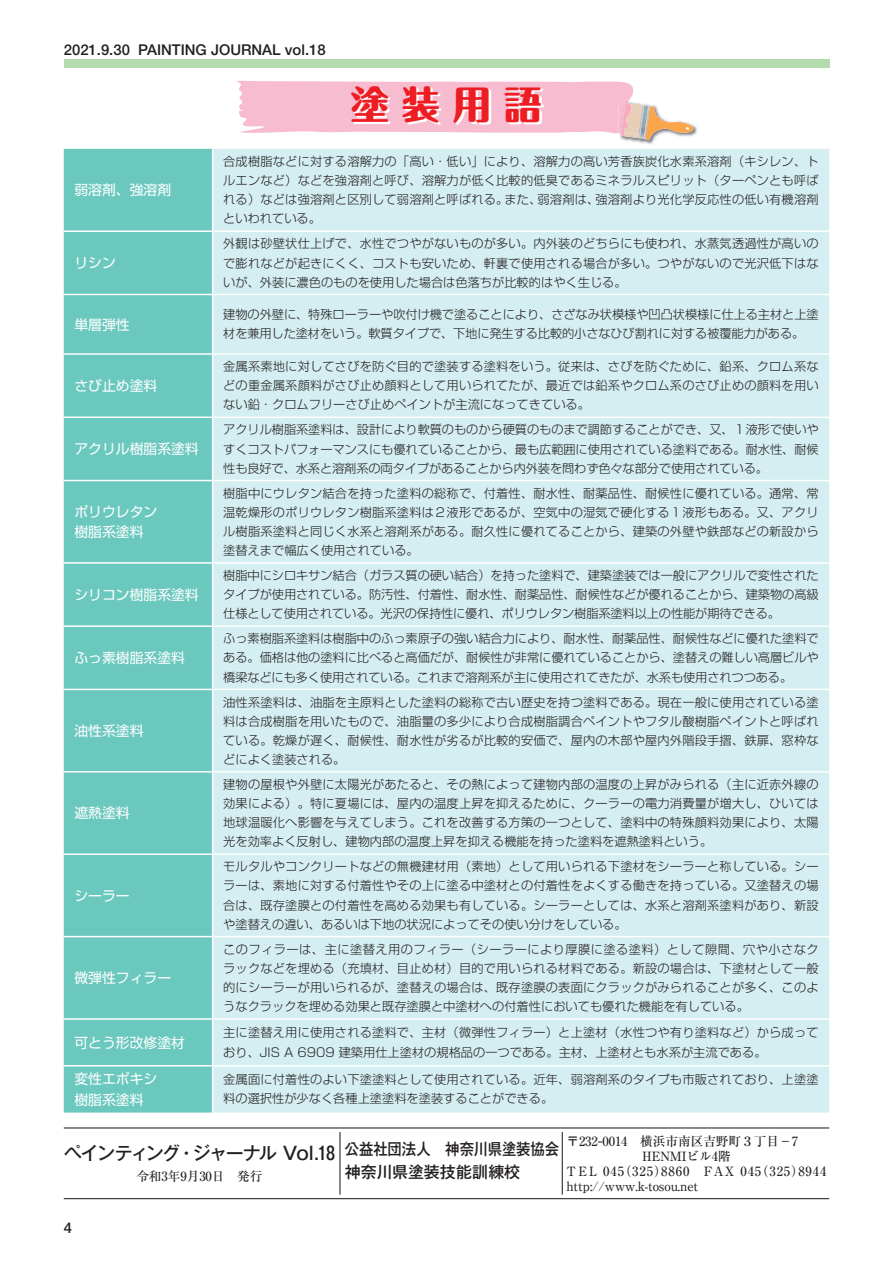
<style>
.page{position:relative;width:893px;height:1263px;background:#fff}
.page>*{position:absolute;margin:0;border:0;box-sizing:border-box;transform-origin:0 0}
.t1{font:38.25px "Maru Fo Pro Heavy 90 msp RKSJ H";color:#ee1d23}
.t2{font:18px "Gothic MB101 Pro Medium 90 msp RKSJ H";letter-spacing:-.08em;color:#231f20}
.t3{font:15.9px/23.4px "Gothic MB101 Pro Medium 90 msp RKSJ H";color:#231f20;scale:.9 1}
.t4{font:500 14.85px "Helvetica Neue LT";color:#231f20}
.t5{font:13.8px/20.2px "Shin Go Pro Regular 90 msp RKSJ H";color:#fff}
.t6{font:12.75px/14.9px "Ryumin Pro Medium 90 msp RKSJ H";letter-spacing:-.01em;color:#231f20}
.t7{font:12.15px/19.2px "Shin Go Pro Light 90 msp RKSJ H";color:#231f20;text-align:justify}
</style>
<div class="page">
<div style="left:64px;top:60px;width:765px;height:8px;background:#b4dbae"></div>
<hr style="left:64px;top:1127px;width:765px;height:1px;background:#231f20">
<hr style="left:64px;top:1198px;width:765px;height:1px;background:#231f20">
<hr style="left:339px;top:1132px;width:1px;height:62px;background:#231f20">
<hr style="left:562px;top:1132px;width:1px;height:62px;background:#231f20">
<svg style="left:237px;top:80px;width:460px;height:64px"></svg>
<img style="left:353px;top:88px;width:190px;height:37px">
<div style="left:64px;top:149px;width:148px;height:963px;background:#6bc8be"></div>
<div style="left:213px;top:149px;width:616px;height:963px;background:#d5eef1"></div>
<hr style="left:64px;top:230px;width:149px;height:2px;background:#fff">
<hr style="left:213px;top:230px;width:616px;height:2px;background:#fff">
<hr style="left:64px;top:294px;width:149px;height:1px;background:#fff">
<hr style="left:213px;top:294px;width:616px;height:1px;background:#fff">
<hr style="left:64px;top:353px;width:149px;height:2px;background:#fff">
<hr style="left:213px;top:353px;width:616px;height:2px;background:#fff">
<hr style="left:64px;top:416px;width:149px;height:2px;background:#fff">
<hr style="left:213px;top:416px;width:616px;height:2px;background:#fff">
<hr style="left:64px;top:480px;width:149px;height:1px;background:#fff">
<hr style="left:213px;top:480px;width:616px;height:1px;background:#fff">
<hr style="left:64px;top:562px;width:149px;height:2px;background:#fff">
<hr style="left:213px;top:562px;width:616px;height:2px;background:#fff">
<hr style="left:64px;top:625px;width:149px;height:2px;background:#fff">
<hr style="left:213px;top:625px;width:616px;height:2px;background:#fff">
<hr style="left:64px;top:689px;width:149px;height:1px;background:#fff">
<hr style="left:213px;top:689px;width:616px;height:1px;background:#fff">
<hr style="left:64px;top:771px;width:149px;height:1px;background:#fff">
<hr style="left:213px;top:771px;width:616px;height:1px;background:#fff">
<hr style="left:64px;top:853px;width:149px;height:2px;background:#fff">
<hr style="left:213px;top:853px;width:616px;height:2px;background:#fff">
<hr style="left:64px;top:936px;width:149px;height:1px;background:#fff">
<hr style="left:213px;top:936px;width:616px;height:1px;background:#fff">
<hr style="left:64px;top:1018px;width:149px;height:2px;background:#fff">
<hr style="left:213px;top:1018px;width:616px;height:2px;background:#fff">
<hr style="left:64px;top:1065px;width:149px;height:1px;background:#fff">
<hr style="left:213px;top:1065px;width:616px;height:1px;background:#fff">
<p class="t4" style="left:64px;top:45px;width:263px">2021.9.30 PAINTING JOURNAL vol.18</p>
<h1 class="t1" style="left:351px;top:90px;width:193px">塗 装 用 語</h1>
<p class="t5" style="left:74px;top:182px;width:98px">弱溶剤、強溶剤</p>
<p class="t5" style="left:74px;top:255px;width:43px">リシン</p>
<p class="t7" style="left:223px;top:153px;width:597px">合成樹脂などに対する溶解力の「高い・低い」により、溶解力の高い芳香族炭化水素系溶剤（キシレン、トルエンなど）などを強溶剤と呼び、溶解力が低く比較的低臭であるミネラルスピリット（ターペンとも呼ばれる）などは強溶剤と区別して弱溶剤と呼ばれる。また、弱溶剤は、強溶剤より光化学反応性の低い有機溶剤といわれている。　</p>
<p class="t7" style="left:223px;top:236px;width:597px">外観は砂壁状仕上げで、水性でつやがないものが多い。内外装のどちらにも使われ、水蒸気透過性が高いので膨れなどが起きにくく、コストも安いため、軒裏で使用される場合が多い。つやがないので光沢低下はないが、外装に濃色のものを使用した場合は色落ちが比較的はやく生じる。</p>
<p class="t5" style="left:74px;top:316px;width:57px">単層弾性</p>
<p class="t7" style="left:223px;top:307px;width:597px">建物の外壁に、特殊ローラーや吹付け機で塗ることにより、さざなみ状模様や凹凸状模様に仕上る主材と上塗材を兼用した塗材をいう。軟質タイプで、下地に発生する比較的小さなひび割れに対する被覆能力がある。</p>
<p class="t5" style="left:74px;top:377px;width:84px">さび止め塗料</p>
<p class="t7" style="left:223px;top:359px;width:597px">金属系素地に対してさびを防ぐ目的で塗装する塗料をいう。従来は、さびを防ぐために、鉛系、クロム系などの重金属系顔料がさび止め顔料として用いられてたが、最近では鉛系やクロム系のさび止めの顔料を用いない鉛・クロムフリーさび止めペイントが主流になってきている。</p>
<p class="t5" style="left:74px;top:441px;width:126px">アクリル樹脂系塗料</p>
<p class="t5" style="left:74px;top:503px;width:84px">ポリウレタン樹脂系塗料</p>
<p class="t5" style="left:74px;top:586px;width:126px">シリコン樹脂系塗料</p>
<p class="t5" style="left:74px;top:650px;width:112px">ふっ素樹脂系塗料</p>
<p class="t5" style="left:74px;top:722px;width:71px">油性系塗料</p>
<p class="t5" style="left:74px;top:805px;width:57px">遮熱塗料</p>
<p class="t5" style="left:74px;top:887px;width:57px">シーラー</p>
<p class="t5" style="left:74px;top:969px;width:98px">微弾性フィラー</p>
<p class="t7" style="left:223px;top:422px;width:597px">アクリル樹脂系塗料は、設計により軟質のものから硬質のものまで調節することができ、又、１液形で使いやすくコストパフォーマンスにも優れていることから、最も広範囲に使用されている塗料である。耐水性、耐候性も良好で、水系と溶剤系の両タイプがあることから内外装を問わず色々な部分で使用されている。</p>
<p class="t7" style="left:223px;top:485px;width:597px">樹脂中にウレタン結合を持った塗料の総称で、付着性、耐水性、耐薬品性、耐候性に優れている。通常、常温乾燥形のポリウレタン樹脂系塗料は２液形であるが、空気中の湿気で硬化する１液形もある。又、アクリル樹脂系塗料と同じく水系と溶剤系がある。耐久性に優れてることから、建築の外壁や鉄部などの新設から塗替えまで幅広く使用されている。</p>
<p class="t7" style="left:223px;top:567px;width:597px">樹脂中にシロキサン結合（ガラス質の硬い結合）を持った塗料で、建築塗装では一般にアクリルで変性されたタイプが使用されている。防汚性、付着性、耐水性、耐薬品性、耐候性などが優れることから、建築物の高級仕様として使用されている。光沢の保持性に優れ、ポリウレタン樹脂系塗料以上の性能が期待できる。</p>
<p class="t7" style="left:223px;top:631px;width:597px">ふっ素樹脂系塗料は樹脂中のふっ素原子の強い結合力により、耐水性、耐薬品性、耐候性などに優れた塗料である。価格は他の塗料に比べると高価だが、耐候性が非常に優れていることから、塗替えの難しい高層ビルや橋梁などにも多く使用されている。これまで溶剤系が主に使用されてきたが、水系も使用されつつある。</p>
<p class="t7" style="left:223px;top:694px;width:597px">油性系塗料は、油脂を主原料とした塗料の総称で古い歴史を持つ塗料である。現在一般に使用されている塗料は合成樹脂を用いたもので、油脂量の多少により合成樹脂調合ペイントやフタル酸樹脂ペイントと呼ばれている。乾燥が遅く、耐候性、耐水性が劣るが比較的安価で、屋内の木部や屋内外階段手摺、鉄扉、窓枠などによく塗装される。</p>
<p class="t7" style="left:223px;top:776px;width:597px">建物の屋根や外壁に太陽光があたると、その熱によって建物内部の温度の上昇がみられる（主に近赤外線の効果による）。特に夏場には、屋内の温度上昇を抑えるために、クーラーの電力消費量が増大し、ひいては地球温暖化へ影響を与えてしまう。これを改善する方策の一つとして、塗料中の特殊顔料効果により、太陽光を効率よく反射し、建物内部の温度上昇を抑える機能を持った塗料を遮熱塗料という。</p>
<p class="t7" style="left:223px;top:859px;width:597px">モルタルやコンクリートなどの無機建材用（素地）として用いられる下塗材をシーラーと称している。シーラーは、素地に対する付着性やその上に塗る中塗材との付着性をよくする働きを持っている。又塗替えの場合は、既存塗膜との付着性を高める効果も有している。シーラーとしては、水系と溶剤系塗料があり、新設や塗替えの違い、あるいは下地の状況によってその使い分けをしている。</p>
<p class="t7" style="left:223px;top:941px;width:597px">このフィラーは、主に塗替え用のフィラー（シーラーにより厚膜に塗る塗料）として隙間、穴や小さなクラックなどを埋める（充填材、目止め材）目的で用いられる材料である。新設の場合は、下塗材として一般的にシーラーが用いられるが、塗替えの場合は、既存塗膜の表面にクラックがみられることが多く、このようなクラックを埋める効果と既存塗膜と中塗材への付着性においても優れた機能を有している。</p>
<p class="t5" style="left:74px;top:1034px;width:112px">可とう形改修塗材</p>
<p class="t7" style="left:223px;top:1025px;width:597px">主に塗替え用に使用される塗料で、主材（微弾性フィラー）と上塗材（水性つや有り塗料など）から成っており、JIS A 6909 建築用仕上塗材の規格品の一つである。主材、上塗材とも水系が主流である。</p>
<p class="t5" style="left:74px;top:1071px;width:84px">変性エポキシ樹脂系塗料</p>
<p class="t7" style="left:223px;top:1072px;width:597px">金属面に付着性のよい下塗塗料として使用されている。近年、弱溶剤系のタイプも市販されており、上塗塗料の選択性が少なく各種上塗塗料を塗装することができる。</p>
<h2 class="t2" style="left:64px;top:1146px;width:273px">ペインティング・ジャーナル Vol.18</h2>
<p class="t6" style="left:136px;top:1170px;width:128px">令和3年9月30日　発行</p>
<h3 class="t3" style="left:345px;top:1139px;width:239px">公益社団法人　神奈川県塗装協会神奈川県塗装技能訓練校</h3>
<p class="t6" style="left:566px;top:1136px;width:262px">〒232-0014　横浜市南区吉野町３丁目－7<br>　　　　　　HENMIビル4階<br>TEL 045（325）8860　FAX 045（325）8944 http://www.k-tosou.net</p>
<p class="t4" style="left:64px;top:1222px;width:10px">4</p>
</div>
